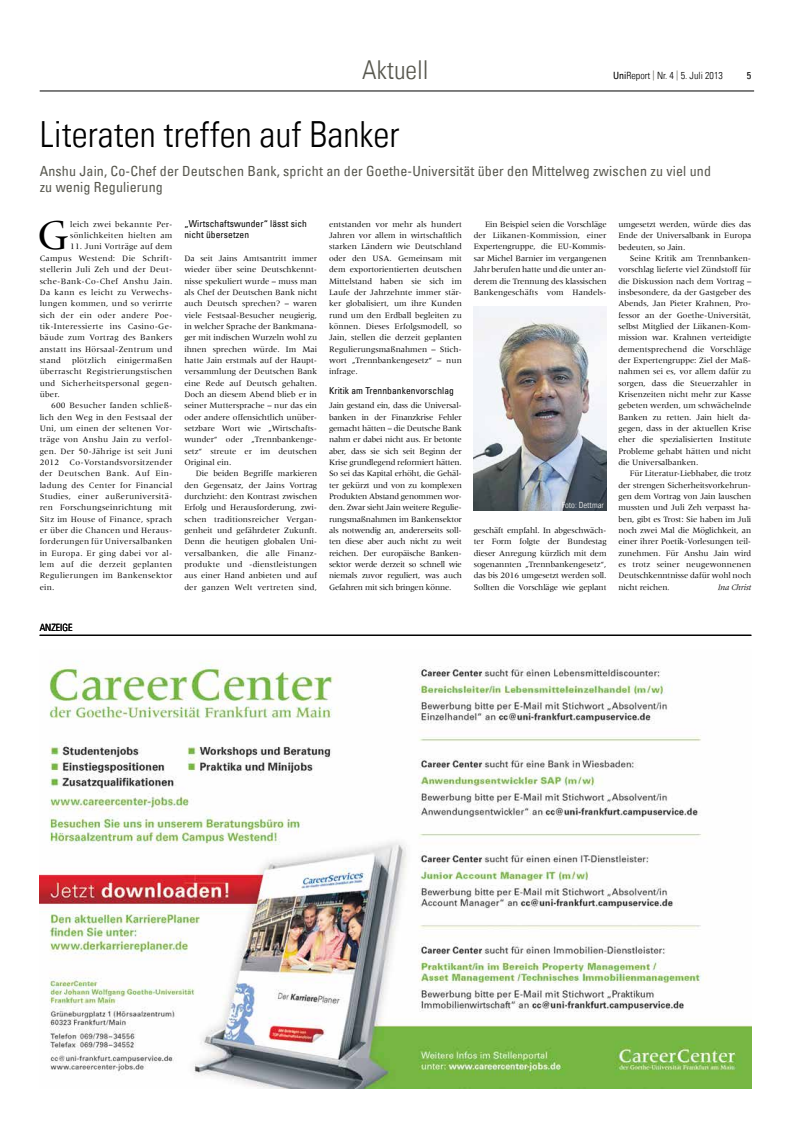
<style>
.page{position:relative;width:808px;height:1134px;background:#fff}
.page>*{position:absolute;margin:0;border:0;box-sizing:border-box;transform-origin:0 0}
.t1{font:44.3px "Meridien";color:#000}
.t2{font:36px "Univers Com 47 Light Cond";color:#000}
.t3{font:26px "Univers Com 47 Light Cond";color:#58584f}
.t4{font:condensed 14px/16.8px "Univers Com 57";letter-spacing:.01em;color:#58584f}
.t5{font:10px "Univers Com 47 Light Cond";color:#000}
.t6{font:condensed 10px "Univers Com 57";color:#000}
.t7{font:condensed 9.5px/11.4px "Univers Com 57";letter-spacing:.01em;color:#000}
.t8{font:8.5px/11.3px "Meridien";color:#000;text-align:justify}
.t9{font:8.5px/11.3px "Meridien";letter-spacing:.03em;color:#000}
.t10{font:8.5px "Univers Com 47 Light Cond";color:#fff}
.t11{font:italic 8.5px "Meridien Com";letter-spacing:-.01em;color:#000}
.s1{font-family:"Univers Com 57";font-stretch:condensed}
.s2{color:#58584f}
.s3{font-family:"Meridien Com";font-style:italic}
</style>
<div class="page">
<hr style="left:40px;top:91px;width:714px;height:1px;background:#000">
<hr style="left:40px;top:635px;width:711px;height:1px;background:#000">
<img style="left:474px;top:306px;width:133px;height:204px">
<img style="left:40px;top:660px;width:711px;height:429px">
<h3 class="t3" style="left:362px;top:55px;width:68px">Aktuell</h3>
<p class="t5" style="left:613px;top:70px;width:111px"><span class="s1">Uni</span>Report <span class="s2">|</span> Nr. 4 <span class="s2">|</span> 5. Juli 2013</p>
<p class="t6" style="left:747px;top:69px;width:6px">5</p>
<h2 class="t2" style="left:40px;top:113px;width:361px">Literaten treffen auf Banker</h2>
<h3 class="t4" style="left:40px;top:162px;width:673px">Anshu Jain, Co-Chef der Deutschen Bank, spricht an der Goethe-Universität über den Mittelweg zwischen zu viel und zu wenig Regulierung</h3>
<h1 class="t1" style="left:37px;top:211px;width:33px">G</h1>
<p class="t9" style="left:70px;top:218px;width:104px">leich zwei bekannte Per&shy;sönlichkeiten hielten am</p>
<p class="t7" style="left:184px;top:218px;width:124px">„Wirtschaftswunder“ lässt sich nicht übersetzen</p>
<p class="t8" style="left:184px;top:252px;width:134px">Da seit Jains Amtsantritt immer wieder über seine Deutschkennt&shy;nisse spekuliert wurde – muss man als Chef der Deutschen Bank nicht auch Deutsch sprechen? – waren viele Festsaal- Besucher neugierig, in welcher Sprache der Bankmana&shy;ger mit indischen Wurzeln wohl zu ihnen sprechen würde. Im Mai hatte Jain erstmals auf der Haupt&shy;versammlung der Deutschen Bank eine Rede auf Deutsch gehalten.<br>Doch an diesem Abend blieb er in seiner Muttersprache – nur das ein oder andere offensichtlich unüber&shy;setzbare Wort wie „Wirtschafts&shy;wunder“ oder „Trennbankenge&shy;setz“ streute er im deutschen Original ein.</p>
<p class="t8" style="left:184px;top:468px;width:134px;text-indent:11px">Die beiden Begriffe markieren den Gegensatz, der Jains Vortrag durchzieht: den Kontrast zwischen Erfolg und Herausforderung, zwi&shy;schen traditionsreicher Vergan&shy;genheit und gefährdeter Zukunft.<br>Denn die heutigen globalen Uni&shy;versalbanken, die alle Finanz&shy;produkte und - dienstleistungen aus einer Hand anbieten und auf der ganzen Welt vertreten sind,</p>
<p class="t8" style="left:474px;top:218px;width:134px;text-indent:11px">Ein Beispiel seien die Vorschläge der Liikanen- Kommission, einer Expertengruppe, die EU- Kommis&shy;sar Michel Barnier im vergangenen Jahr berufen hatte und die unter an&shy;derem die Trennung des klassischen Bankengeschäfts vom Handels-</p>
<p class="t8" style="left:329px;top:218px;width:134px">entstanden vor mehr als hundert Jahren vor allem in wirtschaftlich starken Ländern wie Deutschland oder den USA. Gemeinsam mit dem exportorientierten deutschen Mittelstand haben sie sich im Laufe der Jahrzehnte immer stär&shy;ker globalisiert, um ihre Kunden rund um den Erdball begleiten zu können. Dieses Erfolgsmodell, so Jain, stellen die derzeit geplanten Regulierungsmaßnahmen – Stich&shy;wort „Trennbankengesetz“ – nun infrage.</p>
<p class="t7" style="left:329px;top:385px;width:126px">Kritik am Trennbankenvorschlag</p>
<p class="t8" style="left:329px;top:400px;width:134px">Jain gestand ein, dass die Universal&shy;banken in der Finanzkrise Fehler gemacht hätten – die Deutsche Bank nahm er dabei nicht aus. Er betonte aber, dass sie sich seit Beginn der Krise grundlegend reformiert hätten.<br>So sei das Kapital erhöht, die Gehäl&shy;ter gekürzt und von zu komplexen Produkten Abstand genommen wor&shy;den. Zwar sieht Jain weitere Regulie&shy;rungsmaßnahmen im Bankensektor als notwendig an, andererseits soll&shy;ten diese aber auch nicht zu weit reichen. Der europäische Banken&shy;sektor werde derzeit so schnell wie niemals zuvor reguliert, was auch Gefahren mit sich bringen könne.</p>
<p class="t8" style="left:618px;top:218px;width:134px">umgesetzt werden, würde dies das Ende der Universalbank in Europa bedeuten, so Jain.</p>
<p class="t8" style="left:618px;top:252px;width:134px;text-indent:11px">Seine Kritik am Trennbanken&shy;vorschlag lieferte viel Zündstoff für die Diskussion nach dem Vortrag – insbesondere, da der Gastgeber des Abends, Jan Pieter Krahnen, Pro&shy;fessor an der Goethe- Universität, selbst Mitglied der Liikanen- Kom&shy;mission war. Krahnen verteidigte dementsprechend die Vorschläge der Expertengruppe: Ziel der Maß&shy;nahmen sei es, vor allem dafür zu sorgen, dass die Steuerzahler in Krisenzeiten nicht mehr zur Kasse gebeten werden, um schwächelnde Banken zu retten. Jain hielt da&shy;gegen, dass in der aktuellen Krise eher die spezialisierten Institute Probleme gehabt hätten und nicht die Universalbanken.</p>
<p class="t8" style="left:618px;top:468px;width:134px;text-indent:11px">Für Literatur- Liebhaber, die trotz der strengen Sicherheitsvorkehrun&shy;gen dem Vortrag von Jain lauschen mussten und Juli Zeh verpasst ha&shy;ben, gibt es Trost: Sie haben im Juli noch zwei Mal die Möglichkeit, an einer ihrer Poetik-Vorlesungen teil&shy;zunehmen. Für Anshu Jain wird es trotz seiner neugewonnenen Deutschkenntnisse dafür wohl noch nicht reichen<span class="s3">.</span></p>
<p class="t8" style="left:40px;top:241px;width:134px;text-indent:30px">11. Juni Vorträge auf dem Campus Westend: Die Schrift&shy;stellerin Juli Zeh und der Deut&shy;sche-Bank- Co- Chef Anshu Jain.<br>Da kann es leicht zu Verwechs&shy;lungen kommen, und so verirrte sich der ein oder andere Poe&shy;tik-Interessierte ins Casino- Ge&shy;bäude zum Vortrag des Bankers anstatt ins Hörsaal--Zentrum und stand</p>
<p class="t8" style="left:40px;top:354px;width:134px;text-indent:78px">einigermaßen überrascht Registrierungstischen und Sicherheitspersonal gegen&shy;über.</p>
<p class="t8" style="left:40px;top:400px;width:134px;text-indent:11px">600 Besucher fanden schließ&shy;lich den Weg in den Festsaal der Uni, um einen der seltenen Vor&shy;träge von Anshu Jain zu verfol&shy;gen. Der 50- Jährige ist seit Juni 2012 Co-Vorstandsvorsitzender der Deutschen Bank. Auf Ein&shy;ladung des Center for Financial Studies, einer außeruniversitä&shy;ren Forschungseinrichtung mit Sitz im House of Finance, sprach er über die Chancen und Heraus&shy;forderungen für Universalbanken in Europa. Er ging dabei vor al&shy;lem auf die derzeit geplanten Regulierungen im Bankensektor ein.</p>
<p class="t9" style="left:72px;top:354px;width:36px">plötzlich</p>
<p class="t10" style="left:562px;top:499px;width:44px">Foto: Dettmar</p>
<p class="t8" style="left:474px;top:525px;width:134px">geschäft empfahl. In abgeschwäch&shy;ter Form folgte der Bundestag dieser Anregung kürzlich mit dem sogenannten „Trennbankengesetz“, das bis 2016 umgesetzt werden soll.<br>Sollten die Vorschläge wie geplant</p>
<p class="t11" style="left:718px;top:582px;width:35px">Ina Christ</p>
<p class="t5" style="left:40px;top:621px;width:11px">Anzeige</p>
</div>
